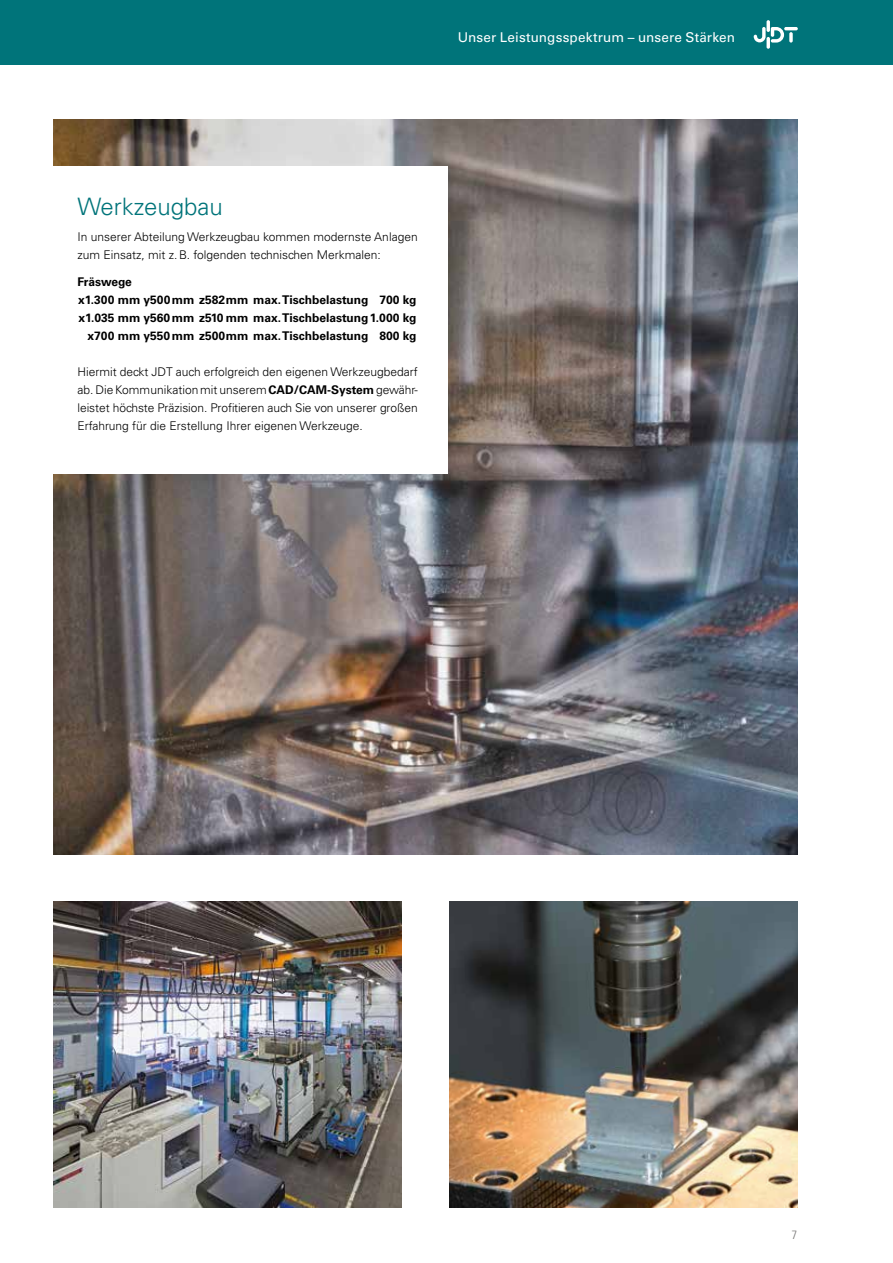
<style>
.page{position:relative;width:893px;height:1263px;background:#fff}
.page>*{position:absolute;margin:0;border:0;box-sizing:border-box;transform-origin:0 0}
.t1{font:300 24px "Univers LT Std";color:#00747a}
.t2{font:13.5px "Univers LT Std";letter-spacing:.01em;color:#fff}
.t3{font:300 12px/18px "Univers LT Std";color:#000}
.t4{font:700 12px "Univers LT Std";color:#000}
.t5{font:700 12px "Univers LT Std";letter-spacing:-.02em;color:#000}
.t6{font:300 condensed 12px "Univers LT Std";color:#757473}
.s1{font-weight:700}
</style>
<div class="page">
<div style="left:0;top:0;width:893px;height:65px;background:#00747a"></div>
<svg style="left:754px;top:27px;width:30px;height:16px"></svg>
<svg style="left:766px;top:20px;width:4px;height:12px"></svg>
<svg style="left:766px;top:37px;width:4px;height:12px"></svg>
<svg style="left:789px;top:32px;width:4px;height:11px"></svg>
<hr style="left:784px;top:27px;width:14px;height:3px;background:#fff;border-radius:2px">
<img style="left:53px;top:119px;width:744px;height:736px">
<div style="left:43px;top:166px;width:405px;height:308px;background:#fff"></div>
<img style="left:53px;top:901px;width:349px;height:306px">
<img style="left:449px;top:901px;width:349px;height:306px">
<p class="t2" style="left:458px;top:29px;width:279px">Unser Leistungsspektrum – unsere Stärken</p>
<h1 class="t1" style="left:77px;top:192px;width:147px">Werkzeugbau</h1>
<p class="t3" style="left:77px;top:228px;width:342px">In unserer Abteilung Werkzeugbau kommen modernste Anlagen zum Einsatz, mit z. B. folgenden technischen Merkmalen:</p>
<p class="t5" style="left:77px;top:275px;width:56px">Fräswege</p>
<p class="t4" style="left:78px;top:293px;width:340px">x1.300 mm y500mm z582mm max. Tischbelastung 700 kg</p>
<p class="t4" style="left:78px;top:311px;width:340px">x1.035 mm y560mm z510 mm max. Tischbelastung1.000 kg</p>
<p class="t4" style="left:88px;top:329px;width:330px">x700 mm y550mm z500mm max. Tischbelastung 800 kg</p>
<p class="t3" style="left:77px;top:363px;width:342px;text-align:justify">Hiermit deckt JDT auch erfolgreich den eigenen Werkzeugbedarf ab. Die Kommunikation mit unserem <span class="s1">CAD/CAM-System</span> gewähr&shy;leistet höchste Präzision. Profitieren auch Sie von unserer großen Erfahrung für die Erstellung Ihrer eigenen Werkzeuge.</p>
<p class="t6" style="left:792px;top:1227px;width:7px">7</p>
</div>
